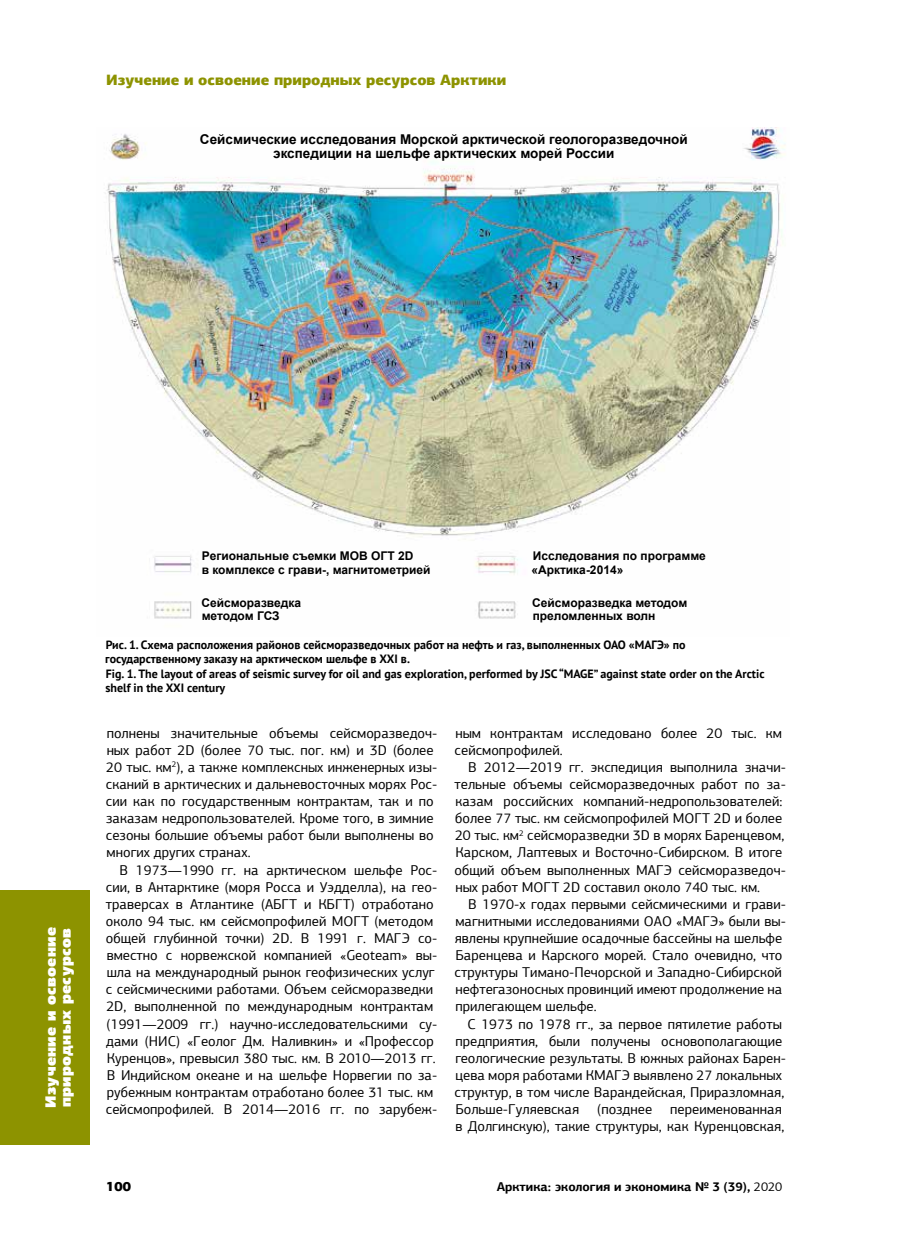
<style>
.page{position:relative;width:910px;height:1251px;background:#fff}
.page>*{position:absolute;margin:0;border:0;box-sizing:border-box;transform-origin:0 0}
.t1{font:900 15px "PF Agora Sans Pro";color:#8d9300}
.t2{font:900 15px/15px "PF Agora Sans Pro";letter-spacing:.02em;color:#fff}
.t3{font:14.25px/17.1px "PF Agora Sans Pro";color:#000}
.t4{font:700 13.5px/13.5px "Arial";color:#000;text-align:center}
.t5{font:900 13.5px "PF Agora Sans Pro";color:#000}
.t6{font:700 12.75px "PF Agora Sans Pro";color:#000}
.t7{font:700 12px/14.4px "PT Sans";color:#000}
.t8{font:700 12px/13.5px "Arial";color:#000}
.s1{font-weight:400}
</style>
<div class="page">
<div style="left:0;top:890px;width:89px;height:254px;background:#8d9300"></div>
<img style="left:105px;top:128px;width:680px;height:491px">
<p class="t1" style="left:106px;top:70px;width:402px">Изучение и освоение природных ресурсов Арктики</p>
<p class="t4" style="left:200px;top:133px;width:489px">Сейсмические исследования Морской арктической геологоразведочной экспедиции на шельфе арктических морей России</p>
<p class="t2" style="left:43px;top:1107px;width:182px;rotate:-90deg">Изучение и освоение природных ресурсов</p>
<p class="t8" style="left:202px;top:549px;width:230px">Региональные съемки МОВ ОГТ 2D<br>в комплексе с грави-, магнитометрией</p>
<p class="t8" style="left:201px;top:595px;width:101px">Сейсморазведка методом ГСЗ</p>
<p class="t8" style="left:531px;top:549px;width:176px">Исследования по программе «Арктика-2014»</p>
<p class="t8" style="left:532px;top:595px;width:157px">Сейсморазведка методом преломленных волн</p>
<p class="t7" style="left:105px;top:637px;width:661px">Рис. 1. Схема расположения районов сейсморазведочных работ на нефть и газ, выполненных ОАО «МАГЭ» по государственному заказу на арктическом шельфе в ХХI в.<br>Fig. 1. The layout of areas of seismic survey for oil and gas exploration, performed by JSC “MAGE” against state order on the Arctic shelf in the XXI century</p>
<p class="t3" style="left:106px;top:724px;width:333px">полнены значительные объемы сейсморазведоч&shy;ных работ 2D (более 70 тыс. пог. км) и 3D (более 20 тыс. км<sup>2</sup>), а также комплексных инженерных изы&shy;сканий в арктических и дальневосточных морях Рос&shy;сии как по государственным контрактам, так и по заказам недропользователей. Кроме того, в зимние сезоны большие объемы работ были выполнены во многих других странах.</p>
<p class="t3" style="left:106px;top:861px;width:333px;text-indent:14px">В 1973—1990 гг. на арктическом шельфе Рос&shy;сии, в Антарктике (моря Росса и Уэдделла), на гео&shy;траверсах в Атлантике (АБГТ и КБГТ) отработано около 94 тыс. км сейсмопрофилей МОГТ (методом общей глубинной точки) 2D. В 1991 г. МАГЭ со&shy;вместно с норвежской компанией «Geoteam» вы&shy;шла на международный рынок геофизических услуг с сейсмическими работами. Объем сейсморазведки 2D, выполненной по международным контрактам (1991—2009 гг.) научно-исследовательскими су&shy;дами (НИС) «Геолог Дм. Наливкин» и «Профессор Куренцов», превысил 380 тыс. км. В 2010—2013 гг.<br>В Индийском океане и на шельфе Норвегии по за&shy;рубежным контрактам отработано более 31 тыс. км сейсмопрофилей. В 2014—2016 гг. по зарубеж-</p>
<p class="t3" style="left:455px;top:724px;width:329px">ным контрактам исследовано более 20 тыс. км сейсмопрофилей.</p>
<p class="t3" style="left:454px;top:758px;width:333px;text-indent:14px">В 2012—2019 гг. экспедиция выполнила значи&shy;тельные объемы сейсморазведочных работ по за&shy;казам российских компаний-недропользователей: более 77 тыс. км сейсмопрофилей МОГТ 2D и более 20 тыс. км<sup>2</sup> сейсморазведки 3D в морях Баренцевом, Карском, Лаптевых и Восточно-Сибирском. В итоге общий объем выполненных МАГЭ сейсморазведоч&shy;ных работ МОГТ 2D составил около 740 тыс. км.</p>
<p class="t3" style="left:455px;top:895px;width:333px;text-indent:14px">В 1970-х годах первыми сейсмическими и грави&shy;магнитными исследованиями ОАО «МАГЭ» были вы&shy;явлены крупнейшие осадочные бассейны на шельфе Баренцева и Карского морей. Стало очевидно, что структуры Тимано-Печорской и Западно-Сибирской нефтегазоносных провинций имеют продолжение на прилегающем шельфе.</p>
<p class="t3" style="left:455px;top:1014px;width:333px;text-indent:13px">С 1973 по 1978 гг., за первое пятилетие работы предприятия, были получены основополагающие геологические результаты. В южных районах Барен&shy;цева моря работами КМАГЭ выявлено 27 локальных структур, в том числе Варандейская, Приразломная, Больше-Гуляевская</p>
<p class="t3" style="left:597px;top:1100px;width:56px">(позднее</p>
<p class="t3" style="left:455px;top:1100px;width:331px;text-align:right">переименованная<br>в Долгинскую), такие структуры, как Куренцовская,</p>
<p class="t5" style="left:106px;top:1177px;width:26px">100</p>
<p class="t6" style="left:497px;top:1178px;width:287px">Арктика: экология и экономика № 3 (39), <span class="s1">2020</span></p>
</div>
